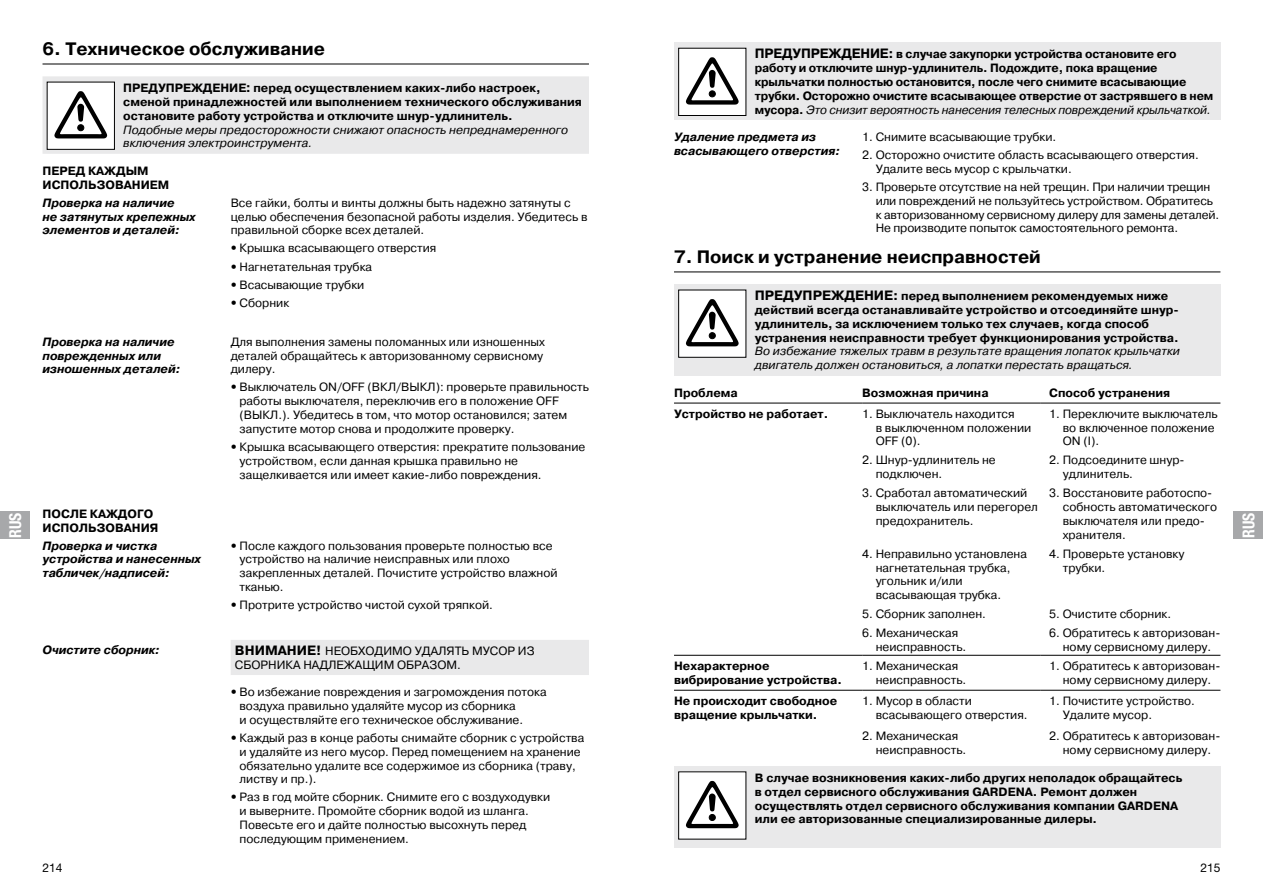
<style>
.page{position:relative;width:1263px;height:893px;background:#fff}
.page>*{position:absolute;margin:0;border:0;box-sizing:border-box;transform-origin:0 0}
.t1{font:18px "GARDENA Pro CYR Bold";color:#000}
.t2{font:16.5px "GARDENA Pro Bo Cond";letter-spacing:-.01em;color:#fff;scale:.95 1}
.t3{font:12px/13.8px "GARDENA Pro CYR Regular";color:#000}
.t4{font:12px/13.8px "GARDENA Pro CYR Bold";color:#000}
.t5{font:12px/13.8px "GARDENA Pro CYR Reg Ita";color:#000}
.t6{font:12px/13.8px "GARDENA Pro CYR Bo Ita";color:#000}
.t7{font:12px "GARDENA Pro";color:#000}
.s1{font-family:"GARDENA Pro";font-weight:700;font-size:13.5px}
.s2{font-family:"GARDENA Pro"}
.s3{font-family:"GARDENA Pro CYR Bold";font-size:13.5px}
.s4{font-size:13.5px}
.s5{font-family:"GARDENA Pro CYR Bold"}
</style>
<div class="page">
<svg style="left:43px;top:76px;width:546px;height:599px"></svg>
<hr style="left:43px;top:64px;width:546px;height:1px;background:#000">
<div style="left:47px;top:82px;width:67px;height:67px;background:#fff"></div>
<svg style="left:54px;top:91px;width:53px;height:47px"></svg>
<div style="left:47px;top:82px;width:68px;height:68px;border:1px solid #000"></div>
<div style="left:674px;top:43px;width:546px;height:77px;background:#e9e9ea"></div>
<div style="left:679px;top:48px;width:67px;height:67px;background:#fff"></div>
<svg style="left:686px;top:57px;width:53px;height:48px"></svg>
<div style="left:678px;top:48px;width:68px;height:68px;border:1px solid #000"></div>
<div style="left:674px;top:284px;width:546px;height:91px;background:#e9e9ea"></div>
<hr style="left:674px;top:272px;width:546px;height:1px;background:#000">
<div style="left:679px;top:290px;width:67px;height:67px;background:#fff"></div>
<svg style="left:686px;top:299px;width:53px;height:47px"></svg>
<div style="left:678px;top:290px;width:68px;height:68px;border:1px solid #000"></div>
<hr style="left:862px;top:403px;width:179px;height:1px;background:#000">
<hr style="left:1041px;top:403px;width:179px;height:1px;background:#000">
<hr style="left:674px;top:403px;width:188px;height:1px;background:#000">
<hr style="left:674px;top:655px;width:188px;height:1px;background:#000">
<hr style="left:862px;top:655px;width:179px;height:1px;background:#000">
<hr style="left:1041px;top:655px;width:179px;height:1px;background:#000">
<hr style="left:674px;top:690px;width:188px;height:1px;background:#000">
<hr style="left:862px;top:690px;width:179px;height:1px;background:#000">
<hr style="left:1041px;top:690px;width:179px;height:1px;background:#000">
<div style="left:674px;top:766px;width:546px;height:82px;background:#e9e9ea"></div>
<div style="left:679px;top:772px;width:67px;height:67px;background:#fff"></div>
<svg style="left:686px;top:781px;width:53px;height:47px"></svg>
<div style="left:0;top:512px;width:30px;height:27px;background:#a7a8aa"></div>
<div style="left:1233px;top:512px;width:30px;height:27px;background:#a7a8aa"></div>
<h2 class="t2" style="left:5px;top:538px;width:28px;rotate:-90deg">RUS</h2>
<h1 class="t1" style="left:43px;top:39px;width:284px">6. Техническое обслуживание</h1>
<p class="t4" style="left:123px;top:81px;width:460px">ПРЕДУПРЕЖДЕНИЕ<span class="s1">:</span> перед осуществлением каких-либо настроек, сменой принадлежностей или выполнением технического обслуживания остановите работу устройства и отключите шнур-удлинитель.</p>
<p class="t5" style="left:123px;top:123px;width:446px">Подобные меры предосторожности снижают опасность непреднамеренного включения электроинструмента.</p>
<p class="t4" style="left:43px;top:164px;width:128px">ПЕРЕД КАЖДЫМ<br>ИСПОЛЬЗОВАНИЕМ</p>
<p class="t6" style="left:43px;top:196px;width:155px">Проверка на наличие<br>не затянутых крепежных элементов и деталей:</p>
<p class="t3" style="left:231px;top:196px;width:358px">Все гайки, болты и винты должны быть надежно затянуты с целью обеспечения безопасной работы изделия. Убедитесь в правильной сборке всех деталей.</p>
<p class="t3" style="left:231px;top:241px;width:207px"><span class="s2">•</span> Крышка всасывающего отверстия</p>
<p class="t3" style="left:231px;top:260px;width:143px"><span class="s2">•</span> Нагнетательная трубка</p>
<p class="t3" style="left:231px;top:278px;width:135px"><span class="s2">•</span> Всасывающие трубки</p>
<p class="t3" style="left:231px;top:296px;width:60px"><span class="s2">•</span> Сборник</p>
<p class="t6" style="left:43px;top:335px;width:139px">Проверка на наличие поврежденных или изношенных деталей:</p>
<p class="t3" style="left:231px;top:335px;width:316px">Для выполнения замены поломанных или изношенных деталей обращайтесь к авторизованному сервисному дилеру.</p>
<p class="t3" style="left:239px;top:380px;width:351px;text-indent:-9px"><span class="s2">•</span> Выключатель ON/OFF (ВКЛ/ВЫКЛ): проверьте правильность работы выключателя, переключив его в положение OFF (ВЫКЛ.). Убедитесь в том, что мотор остановился; затем запустите мотор снова и продолжите проверку.</p>
<p class="t3" style="left:239px;top:440px;width:347px;text-indent:-9px"><span class="s2">•</span> Крышка всасывающего отверстия: прекратите пользование устройством, если данная крышка правильно не защелкивается или имеет какие-либо повреждения.</p>
<p class="t4" style="left:43px;top:507px;width:117px">ПОСЛЕ КАЖДОГО<br>ИСПОЛЬЗОВАНИЯ</p>
<p class="t6" style="left:43px;top:539px;width:160px">Проверка и чистка устройства и нанесенных табличек/надписей:</p>
<p class="t3" style="left:239px;top:539px;width:320px;text-indent:-9px"><span class="s2">•</span> После каждого пользования проверьте полностью все устройство на наличие неисправных или плохо закрепленных деталей. Почистите устройство влажной тканью.</p>
<p class="t3" style="left:231px;top:598px;width:264px"><span class="s2">•</span> Протрите устройство чистой сухой тряпкой.</p>
<p class="t6" style="left:43px;top:643px;width:119px">Очистите сборник:</p>
<p class="t3" style="left:235px;top:644px;width:301px"><span class="s3">ВНИМАНИЕ!</span> НЕОБХОДИМО УДАЛЯТЬ МУСОР ИЗ<br>СБОРНИКА НАДЛЕЖАЩИМ ОБРАЗОМ.</p>
<p class="t3" style="left:239px;top:685px;width:309px;text-indent:-9px"><span class="s2">•</span> Во избежание повреждения и загромождения потока воздуха правильно удаляйте мусор из сборника<br>и осуществляйте его техническое обслуживание.</p>
<p class="t3" style="left:239px;top:731px;width:346px;text-indent:-9px"><span class="s2">•</span> Каждый раз в конце работы снимайте сборник с устройства и удаляйте из него мусор. Перед помещением на хранение обязательно удалите все содержимое из сборника (траву, листву и пр.).</p>
<p class="t3" style="left:239px;top:790px;width:312px;text-indent:-9px"><span class="s2">•</span> Раз в год мойте сборник. Снимите его с воздуходувки и выверните. Промойте сборник водой из шланга.<br>Повесьте его и дайте полностью высохнуть перед последующим применением.</p>
<p class="t7" style="left:43px;top:860px;width:22px">214</p>
<p class="t4" style="left:755px;top:47px;width:460px"><span class="s4">ПРЕДУПРЕЖДЕНИЕ:</span> в случае закупорки устройства остановите его работу и отключите шнур-удлинитель. Подождите, пока вращение крыльчатки полностью остановится, после чего снимите всасывающие трубки. Осторожно очистите всасывающее отверстие от застрявшего в нем</p>
<p class="t5" style="left:755px;top:103px;width:457px"><span class="s5">мусора.</span> Это снизит вероятность нанесения телесных повреждений крыльчаткой.</p>
<p class="t6" style="left:674px;top:130px;width:167px">Удаление предмета из всасывающего отверстия:</p>
<p class="t3" style="left:862px;top:130px;width:196px">1. Снимите всасывающие трубки.</p>
<p class="t3" style="left:876px;top:148px;width:325px;text-indent:-13px">2. Осторожно очистите область всасывающего отверстия.<br>Удалите весь мусор с крыльчатки.</p>
<p class="t3" style="left:876px;top:180px;width:345px;text-indent:-13px">3. Проверьте отсутствие на ней трещин. При наличии трещин или повреждений не пользуйтесь устройством. Обратитесь к авторизованному сервисному дилеру для замены деталей.<br>Не производите попыток самостоятельного ремонта.</p>
<h1 class="t1" style="left:674px;top:247px;width:368px">7. Поиск и устранение неисправностей</h1>
<p class="t4" style="left:755px;top:289px;width:426px"><span class="s4">ПРЕДУПРЕЖДЕНИЕ:</span> перед выполнением рекомендуемых ниже действий всегда останавливайте устройство и отсоединяйте шнур&shy;удлинитель, за исключением только тех случаев, когда способ устранения неисправности требует функционирования устройства.</p>
<p class="t5" style="left:755px;top:344px;width:427px">Во избежание тяжелых травм в результате вращения лопаток крыльчатки двигатель должен остановиться, а лопатки перестать вращаться.</p>
<p class="t4" style="left:674px;top:386px;width:65px">Проблема</p>
<p class="t4" style="left:862px;top:386px;width:128px">Возможная причина</p>
<p class="t4" style="left:1049px;top:386px;width:122px">Способ устранения</p>
<p class="t4" style="left:674px;top:407px;width:156px">Устройство не работает.</p>
<p class="t3" style="left:876px;top:407px;width:157px;text-indent:-13px">1. Выключатель находится<br>в выключенном положении<br>OFF (0).</p>
<p class="t3" style="left:1063px;top:407px;width:156px;text-indent:-13px">1. Переключите выключатель во включенное положение<br>ON (I).</p>
<p class="t3" style="left:876px;top:453px;width:122px;text-indent:-13px">2. Шнур-удлинитель не подключен.</p>
<p class="t3" style="left:1063px;top:453px;width:121px;text-indent:-13px">2. Подсоедините шнур&shy;удлинитель.</p>
<p class="t3" style="left:876px;top:486px;width:164px;text-indent:-13px">3. Сработал автоматический выключатель или перегорел предохранитель.</p>
<p class="t3" style="left:1063px;top:486px;width:156px;text-indent:-13px">3. Восстановите работоспо&shy;собность автоматического выключателя или предо&shy;хранителя.</p>
<p class="t3" style="left:876px;top:547px;width:153px;text-indent:-13px">4. Неправильно установлена нагнетательная трубка, угольник и/или всасывающая трубка.</p>
<p class="t3" style="left:1063px;top:547px;width:123px;text-indent:-13px">4. Проверьте установку трубки.</p>
<p class="t3" style="left:862px;top:607px;width:125px">5. Сборник заполнен.</p>
<p class="t3" style="left:1049px;top:607px;width:123px">5. Очистите сборник.</p>
<p class="t3" style="left:876px;top:626px;width:92px;text-indent:-13px">6. Механическая неисправность.</p>
<p class="t3" style="left:1049px;top:626px;width:173px;text-align:center">6. Обратитесь к авторизован&shy;ному сервисному дилеру.</p>
<p class="t4" style="left:674px;top:659px;width:170px">Нехарактерное вибрирование устройства.</p>
<p class="t3" style="left:876px;top:659px;width:92px;text-indent:-13px">1. Механическая неисправность.</p>
<p class="t3" style="left:1049px;top:659px;width:173px;text-align:center">1. Обратитесь к авторизован&shy;ному сервисному дилеру.</p>
<p class="t4" style="left:674px;top:694px;width:165px">Не происходит свободное вращение крыльчатки.</p>
<p class="t3" style="left:876px;top:694px;width:154px;text-indent:-13px">1. Мусор в области всасывающего отверстия.</p>
<p class="t3" style="left:1063px;top:694px;width:134px;text-indent:-13px">1. Почистите устройство.<br>Удалите мусор.</p>
<p class="t3" style="left:876px;top:729px;width:92px;text-indent:-13px">2. Механическая неисправность.</p>
<p class="t3" style="left:1049px;top:729px;width:173px;text-align:center">2. Обратитесь к авторизован&shy;ному сервисному дилеру.</p>
<p class="t4" style="left:755px;top:771px;width:429px">В случае возникновения каких-либо других неполадок обращайтесь в отдел сервисного обслуживания GARDENA. Ремонт должен осуществлять отдел сервисного обслуживания компании GARDENA или ее авторизованные специализированные дилеры.</p>
<p class="t7" style="left:1200px;top:860px;width:22px">215</p>
<h2 class="t2" style="left:1238px;top:538px;width:28px;rotate:-90deg">RUS</h2>
</div>
